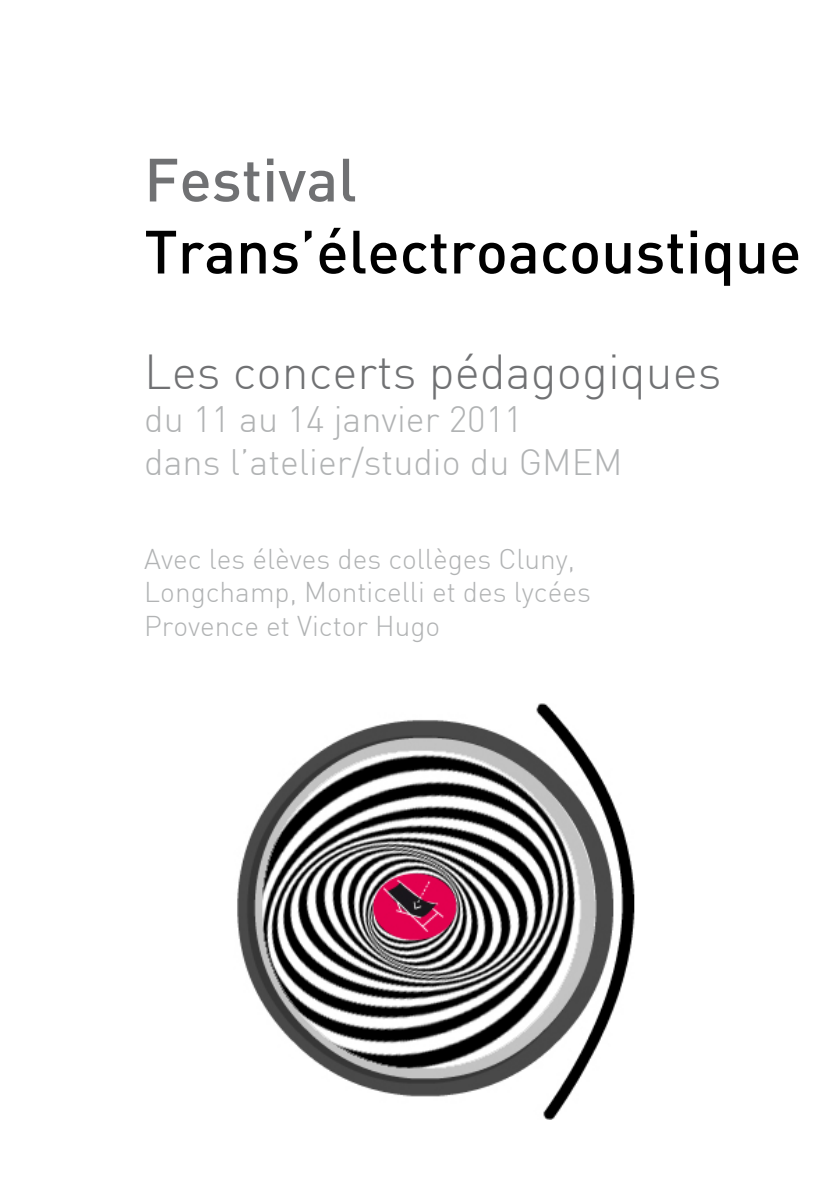
<style>
.page{position:relative;width:840px;height:1191px;background:#fff}
.page>*{position:absolute;margin:0;border:0;box-sizing:border-box;transform-origin:0 0}
.t1{font:500 60px "DIN";color:#000}
.t2{font:500 60px "DIN";color:#707173}
.t3{font:300 48px "DIN";color:#707173}
.t4{font:300 36px/43.2px "DIN";color:#b1b3b4}
.t5{font:300 28px/33.6px "DIN";color:#b1b3b4}
</style>
<div class="page">
<img style="left:237px;top:703px;width:398px;height:416px">
<h1 class="t2" style="left:144px;top:141px;width:214px">Festival</h1>
<h1 class="t1" style="left:144px;top:213px;width:658px">Trans’électroacoustique</h1>
<h2 class="t3" style="left:144px;top:342px;width:578px">Les concerts pédagogiques</h2>
<p class="t4" style="left:144px;top:397px;width:479px">du 11 au 14 janvier 2011<br>dans l’atelier/studio du GMEM</p>
<p class="t5" style="left:144px;top:541px;width:448px">Avec les élèves des collèges Cluny,<br>Longchamp, Monticelli et des lycées<br>Provence et Victor Hugo</p>
</div>
